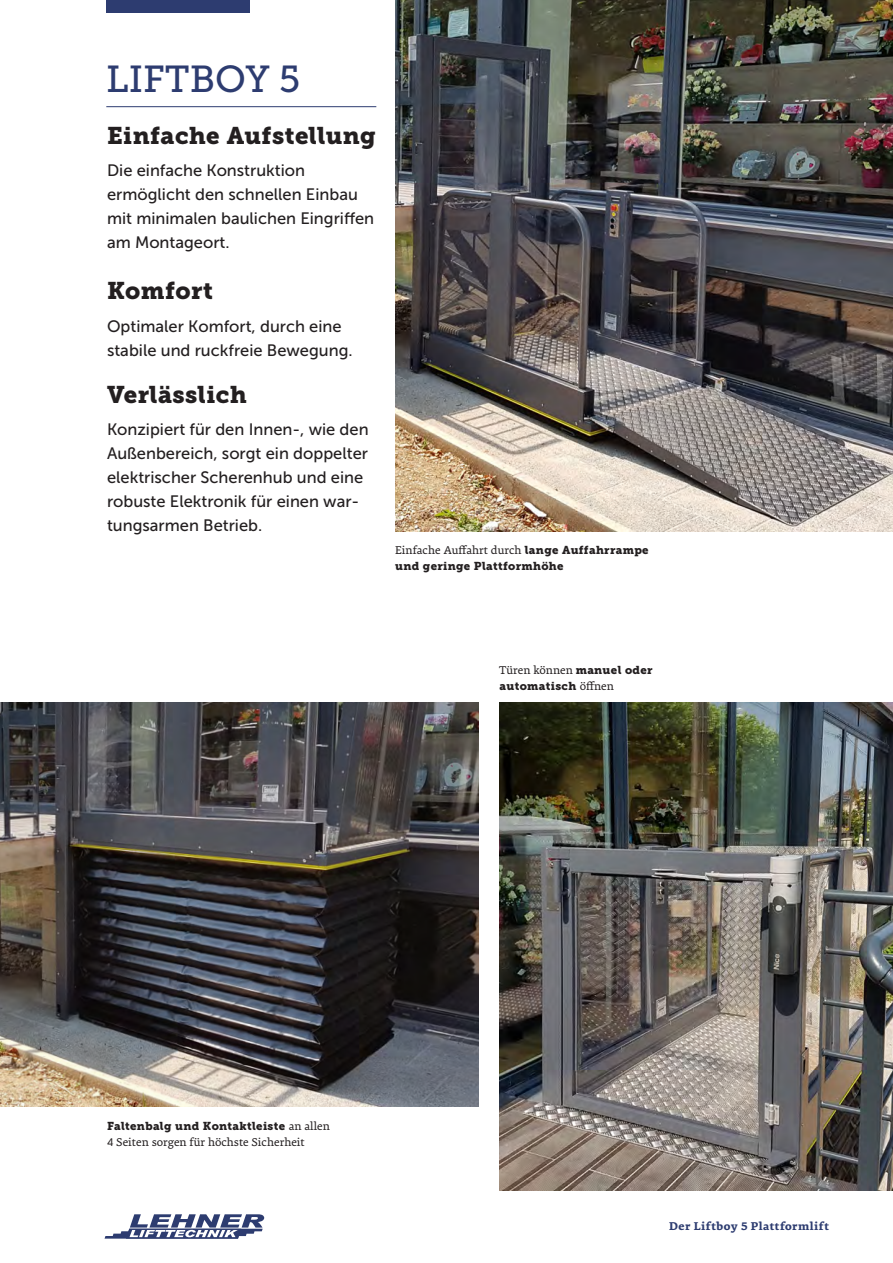
<style>
.page{position:relative;width:893px;height:1263px;background:#fff}
.page>*{position:absolute;margin:0;border:0;box-sizing:border-box;transform-origin:0 0}
.Headline_2_Stairclim{font:37.5px "Museo Slab 500";color:#2d3c70}
.Aufzählung_unter_H2{font:24px "Museo Slab 900";letter-spacing:.02em;color:#231f20}
.Aufzählung_unter_H2-2{font:16.5px/24px "Museo Sans 500";color:#231f20}
.Bildtexte{font:12.3px "Premiera";color:#231f20}
.Bildtexte-2{font:700 12px "Premiera";letter-spacing:.04em;color:#2d3c70}
.Bildtexte-3{font:11.4px "Museo Slab 900";letter-spacing:.03em;color:#231f20}
.s1{font-family:"Museo Slab 900";font-size:11.4px}
.s2{font-family:"Premiera";font-size:12.3px}
</style>
<div class="page">
<svg style="left:104px;top:1214px;width:161px;height:25px"></svg>
<img style="left:500px;top:703px;width:393px;height:488px">
<img style="left:395px;top:0;width:498px;height:531px">
<img style="left:0;top:703px;width:478px;height:404px">
<div style="left:106px;top:0;width:144px;height:13px;background:#2d3c70"></div>
<hr style="left:106px;top:106px;width:270px;height:1px;background:#2d3c70">
<p class="Headline_2_Stairclim" style="left:106px;top:58px;width:196px">LIFTBOY 5</p>
<h2 class="Aufzählung_unter_H2" style="left:107px;top:121px;width:270px">Einfache Aufstellung</h2>
<p class="Aufzählung_unter_H2-2" style="left:107px;top:158px;width:269px">Die einfache Konstruktion ermöglicht den schnellen Einbau mit minimalen baulichen Eingriffen am Montageort.</p>
<p class="Aufzählung_unter_H2" style="left:107px;top:277px;width:107px">Komfort</p>
<p class="Aufzählung_unter_H2-2" style="left:107px;top:314px;width:247px">Optimaler Komfort, durch eine stabile und ruckfreie Bewegung.</p>
<p class="Aufzählung_unter_H2" style="left:107px;top:380px;width:141px">Verlässlich</p>
<p class="Aufzählung_unter_H2-2" style="left:107px;top:418px;width:263px">Konzipiert für den Innen-, wie den<br>Außenbereich, sorgt ein doppelter elektrischer Scherenhub und eine robuste Elektronik für einen war&shy;tungsarmen Betrieb.</p>
<p class="Bildtexte" style="left:395px;top:543px;width:255px">Einfache Auffahrt durch <span class="s1">lange Auffahrrampe</span></p>
<p class="Bildtexte-3" style="left:395px;top:560px;width:170px">und geringe Plattformhöhe</p>
<p class="Bildtexte" style="left:500px;top:662px;width:154px">Türen können <span class="s1">manuel oder</span></p>
<p class="Bildtexte-3" style="left:500px;top:679px;width:116px">automatisch <span class="s2">öffnen</span></p>
<p class="Bildtexte-3" style="left:107px;top:1119px;width:224px">Faltenbalg und Kontaktleiste <span class="s2">an allen</span></p>
<p class="Bildtexte" style="left:107px;top:1135px;width:199px">4 Seiten sorgen für höchste Sicherheit</p>
<p class="Bildtexte-2" style="left:669px;top:1218px;width:161px">Der Liftboy 5 Plattformlift</p>
</div>
